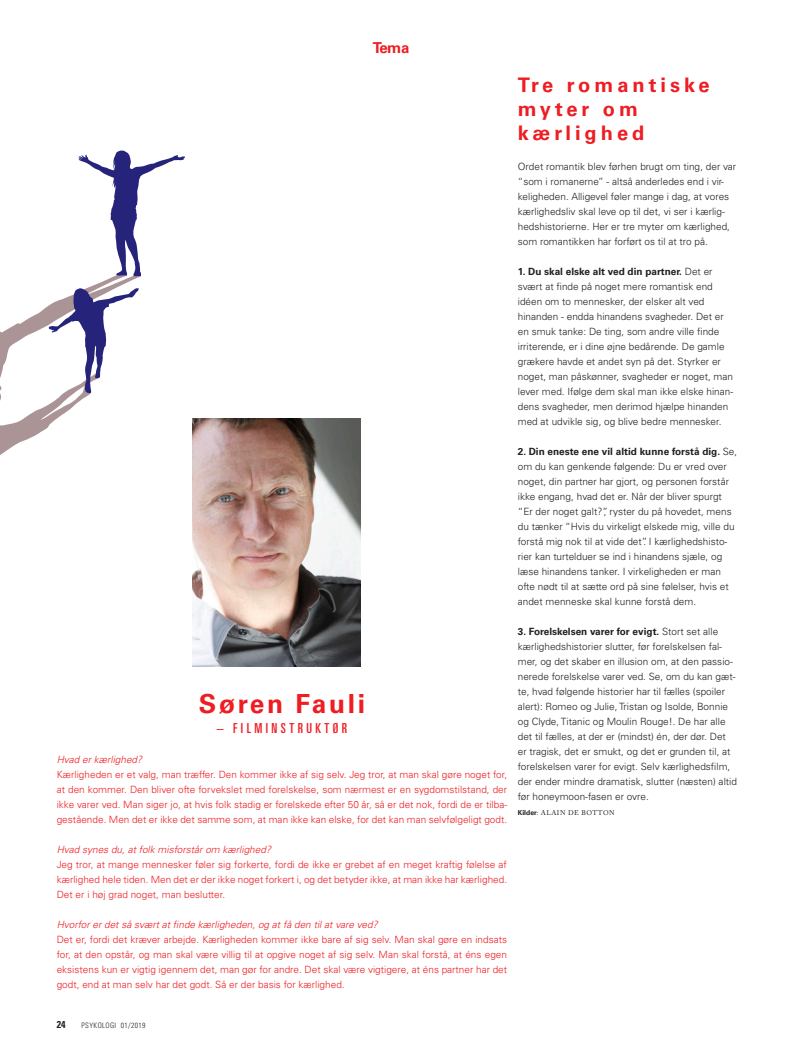
<style>
.page{position:relative;width:798px;height:1053px;background:#fff}
.page>*{position:absolute;margin:0;border:0;box-sizing:border-box;transform-origin:0 0}
._40-quote_Citat_inte{font:700 26.25px "Univers LT Std";letter-spacing:.1em;color:#ee1d23}
._40-quote_Citat_inte-2{font:700 20px/23.8px "Univers LT Std";letter-spacing:.2em;color:#ee1d23}
._00-head-run_Bladrem{font:700 15px "Univers LT Std";color:#ee1d23}
._70-special_Navn_fre{font:ultra-condensed 13.75px "Univers LT Std";letter-spacing:.25em;color:#ee1d23}
._60-box_Box_brød{font:300 10px/15px "Univers LT Std";color:#231f20}
._60-box_Box_brød-2{font:300 10px/15px "Univers LT Std";color:#ee1d23;text-align:justify}
._60-box_Box_brød-3{font:italic 300 10px "Univers LT Std";color:#ee1d23}
.t1{font:700 condensed 10px "Univers LT Std";color:#231f20}
.t2{font:300 condensed 7.5px "Univers LT Std";letter-spacing:.05em;color:#231f20}
._60-box_Box_brød-4{font:6.88px "Adobe Caslon Pro";letter-spacing:.065em;color:#231f20}
.s1{font-weight:700}
.s2{font-family:"Univers LT Std";font-weight:700}
</style>
<div class="page">
<img style="left:192px;top:418px;width:169px;height:248px">
<svg style="left:0;top:150px;width:200px;height:354px"></svg>
<p class="_00-head-run_Bladrem" style="left:373px;top:39px;width:38px">Tema</p>
<p class="_40-quote_Citat_inte" style="left:199px;top:688px;width:167px">Søren Fauli</p>
<p class="_70-special_Navn_fre" style="left:217px;top:720px;width:132px">– FILMINSTRUKTØR</p>
<p class="_60-box_Box_brød-3" style="left:57px;top:753px;width:87px">Hvad er kærlighed?</p>
<p class="_60-box_Box_brød-2" style="left:57px;top:767px;width:452px">Kærligheden er et valg, man træffer. Den kommer ikke af sig selv. Jeg tror, at man skal gøre noget for, at den kommer. Den bliver ofte forvekslet med forelskelse, som nærmest er en sygdomstilstand, der ikke varer ved. Man siger jo, at hvis folk stadig er forelskede efter 50 år, så er det nok, fordi de er tilba&shy;gestående. Men det er ikke det samme som, at man ikke kan elske, for det kan man selvfølgeligt godt.</p>
<p class="_60-box_Box_brød-3" style="left:57px;top:843px;width:216px">Hvad synes du, at folk misforstår om kærlighed?</p>
<p class="_60-box_Box_brød-2" style="left:57px;top:857px;width:451px">Jeg tror, at mange mennesker føler sig forkerte, fordi de ikke er grebet af en meget kraftig følelse af kærlighed hele tiden. Men det er der ikke noget forkert i, og det betyder ikke, at man ikke har kærlighed.<br>Det er i høj grad noget, man beslutter.</p>
<p class="_60-box_Box_brød-3" style="left:57px;top:918px;width:322px">Hvorfor er det så svært at finde kærligheden, og at få den til at vare ved?</p>
<p class="_60-box_Box_brød-2" style="left:57px;top:932px;width:451px">Det er, fordi det kræver arbejde. Kærligheden kommer ikke bare af sig selv. Man skal gøre en indsats for, at den opstår, og man skal være villig til at opgive noget af sig selv. Man skal forstå, at éns egen eksistens kun er vigtig igennem det, man gør for andre. Det skal være vigtigere, at éns partner har det godt, end at man selv har det godt. Så er der basis for kærlighed.</p>
<p class="_40-quote_Citat_inte-2" style="left:517px;top:74px;width:193px">Tre romantiske myter om</p>
<p class="_40-quote_Citat_inte-2" style="left:517px;top:121px;width:128px">kærlighed</p>
<p class="_60-box_Box_brød" style="left:517px;top:159px;width:220px">Ordet romantik blev førhen brugt om ting, der var “som i romanerne” - altså anderledes end i vir&shy;keligheden. Alligevel føler mange i dag, at vores kærlighedsliv skal leve op til det, vi ser i kærlig&shy;hedshistorierne. Her er tre myter om kærlighed, som romantikken har forført os til at tro på.</p>
<p class="_60-box_Box_brød" style="left:517px;top:264px;width:217px"><span class="s1">1. Du skal elske alt ved din partner.</span> Det er svært at finde på noget mere romantisk end idéen om to mennesker, der elsker alt ved hinanden - endda hinandens svagheder. Det er en smuk tanke: De ting, som andre ville finde irriterende, er i dine øjne bedårende. De gamle grækere havde et andet syn på det. Styrker er noget, man påskønner, svagheder er noget, man lever med. Ifølge dem skal man ikke elske hinan&shy;dens svagheder, men derimod hjælpe hinanden med at udvikle sig, og blive bedre mennesker.</p>
<p class="_60-box_Box_brød" style="left:517px;top:444px;width:221px"><span class="s1">2. Din eneste ene vil altid kunne forstå dig.</span> Se, om du kan genkende følgende: Du er vred over noget, din partner har gjort, og personen forstår ikke engang, hvad det er. Når der bliver spurgt “Er der noget galt?”, ryster du på hovedet, mens du tænker “Hvis du virkeligt elskede mig, ville du forstå mig nok til at vide det”. I kærlighedshisto&shy;rier kan turtelduer se ind i hinandens sjæle, og læse hinandens tanker. I virkeligheden er man ofte nødt til at sætte ord på sine følelser, hvis et andet menneske skal kunne forstå dem.</p>
<p class="_60-box_Box_brød" style="left:517px;top:624px;width:220px"><span class="s1">3. Forelskelsen varer for evigt.</span> Stort set alle kærlighedshistorier slutter, før forelskelsen fal&shy;mer, og det skaber en illusion om, at den passio&shy;nerede forelskelse varer ved. Se, om du kan gæt&shy;te, hvad følgende historier har til fælles (spoiler alert): Romeo og Julie, Tristan og Isolde, Bonnie og Clyde, Titanic og Moulin Rouge!. De har alle det til fælles, at der er (mindst) én, der dør. Det er tragisk, det er smukt, og det er grunden til, at forelskelsen varer for evigt. Selv kærlighedsfilm, der ender mindre dramatisk, slutter (næsten) altid før honeymoon-fasen er ovre.</p>
<p class="_60-box_Box_brød-4" style="left:517px;top:809px;width:98px"><span class="s2">Kilder</span>: ALAIN DE BOTTON</p>
<p class="t1" style="left:57px;top:1018px;width:10px">24</p>
<p class="t2" style="left:82px;top:1020px;width:65px">PSYKOLOGI 01/2019</p>
</div>
